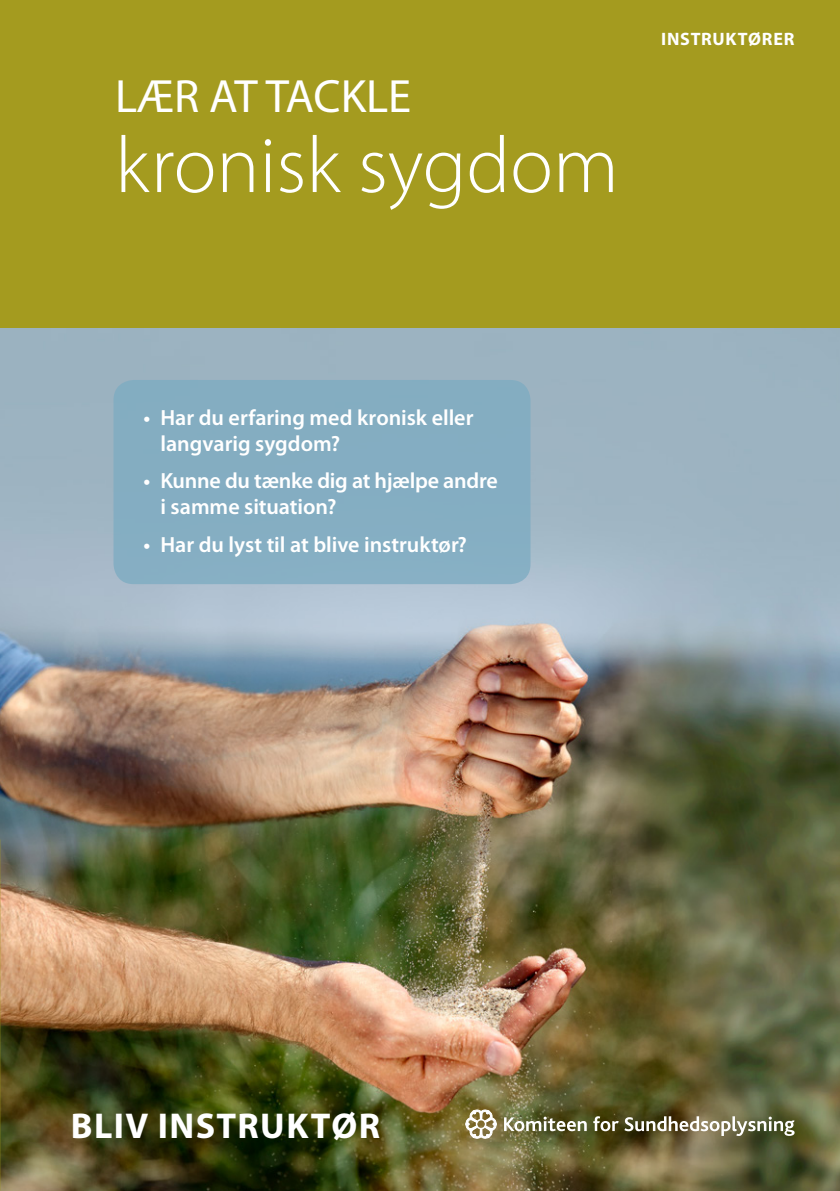
<style>
.page{position:relative;width:840px;height:1191px;background:#fff}
.page>*{position:absolute;margin:0;border:0;box-sizing:border-box;transform-origin:0 0}
.t1{font:300 80.4px "Myriad Pro";color:#fff}
.t2{font:46.8px "Myriad Pro";color:#fff}
.t3{font:700 36px "Myriad Pro";letter-spacing:.04em;color:#fff}
.t4{font:600 22px/26px "Myriad Pro";letter-spacing:-.005em;color:#fff}
.t5{font:700 18px "Myriad Pro";letter-spacing:.04em;color:#fff}
</style>
<div class="page">
<div style="left:0;top:0;width:839px;height:329px;background:#a49b1f"></div>
<img style="left:0;top:329px;width:839px;height:862px">
<div style="left:113px;top:380px;width:417px;height:204px;background:#7eacc2;border-radius:20px"></div>
<svg style="left:465px;top:1110px;width:31px;height:28px"></svg>
<div style="left:475px;top:1118px;width:11px;height:11px;border:2px solid #fff;border-radius:50%"></div>
<svg style="left:503px;top:1116px;width:83px;height:15px"></svg>
<svg style="left:593px;top:1116px;width:25px;height:15px"></svg>
<svg style="left:624px;top:1116px;width:170px;height:20px"></svg>
<h2 class="t2" style="left:115px;top:67px;width:297px">LÆR AT TACKLE</h2>
<h1 class="t1" style="left:115px;top:121px;width:505px">kronisk sygdom</h1>
<p class="t5" style="left:661px;top:28px;width:135px">INSTRUKTØRER</p>
<p class="t4" style="left:160px;top:404px;width:314px;text-indent:-17px">• Har du erfaring med kronisk eller langvarig sygdom?</p>
<p class="t4" style="left:160px;top:467px;width:339px;text-indent:-17px">• Kunne du tænke dig at hjælpe andre i samme situation?</p>
<p class="t4" style="left:143px;top:530px;width:325px">• Har du lyst til at blive instruktør?</p>
<h3 class="t3" style="left:71px;top:1102px;width:311px">BLIV INSTRUKTØR</h3>
</div>
